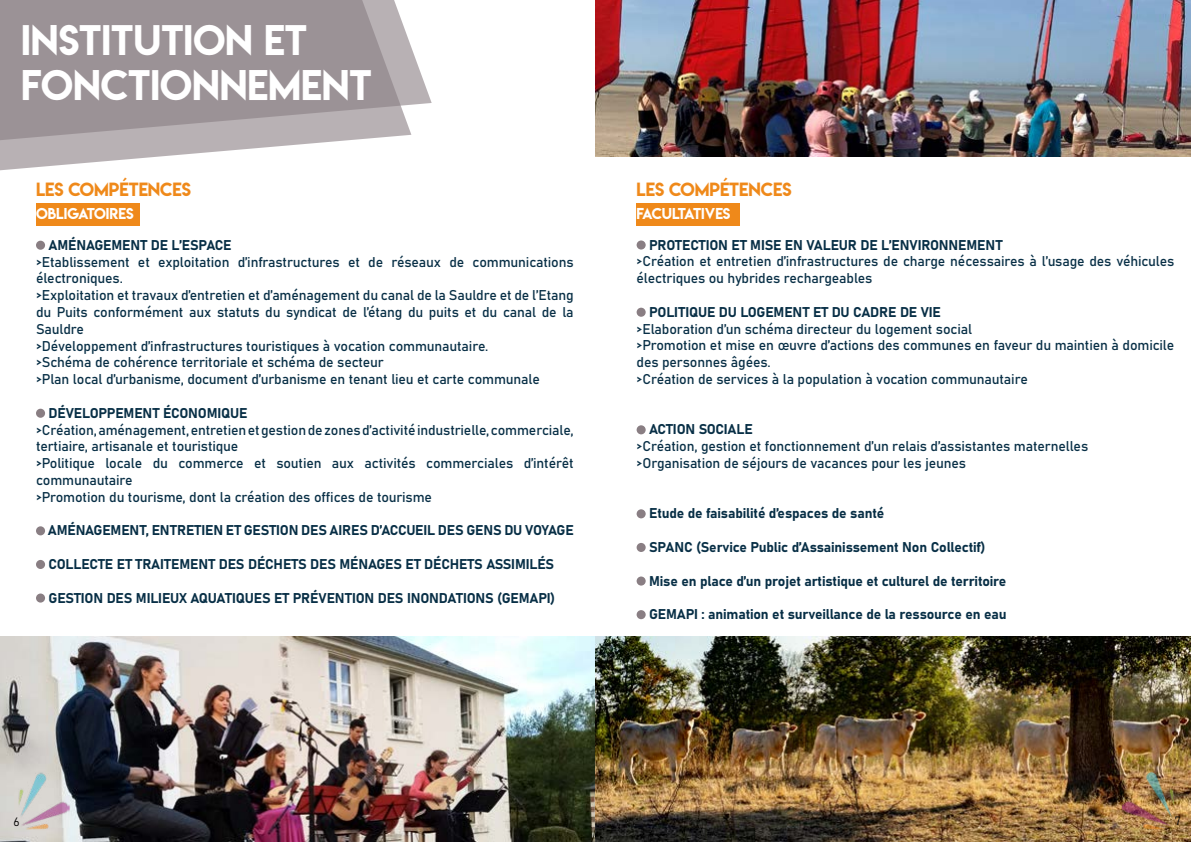
<style>
.page{position:relative;width:1191px;height:842px;background:#fff}
.page>*{position:absolute;margin:0;border:0;box-sizing:border-box;transform-origin:0 0}
.t1{font:38px/45.6px "Lemon Milk";color:#fff}
.t2{font:17px "Lemon Milk";color:#ef891a}
.t3{font:14px/16.8px "Bahnschrift";letter-spacing:-.01em;color:#082f46}
.t4{font:14px "Lemon Milk";color:#fff}
.t5{font:12px "Bahnschrift";color:#000}
</style>
<div class="page">
<img style="left:595px;top:0;width:596px;height:156px">
<img style="left:0;top:636px;width:1191px;height:206px">
<svg style="left:0;top:151px;width:222px;height:20px"></svg>
<svg style="left:0;top:0;width:432px;height:151px;background:#a69ea1"></svg>
<img style="left:18px;top:772px;width:52px;height:59px">
<div style="left:36px;top:241px;width:9px;height:9px;background:#897e83;border-radius:50%"></div>
<div style="left:36px;top:409px;width:9px;height:9px;background:#897e83;border-radius:50%"></div>
<div style="left:36px;top:526px;width:9px;height:9px;background:#897e83;border-radius:50%"></div>
<div style="left:36px;top:560px;width:9px;height:9px;background:#897e83;border-radius:50%"></div>
<div style="left:36px;top:593px;width:9px;height:10px;background:#897e83;border-radius:50%"></div>
<div style="left:636px;top:240px;width:9px;height:10px;background:#897e83;border-radius:50%"></div>
<div style="left:636px;top:308px;width:9px;height:9px;background:#897e83;border-radius:50%"></div>
<div style="left:636px;top:425px;width:9px;height:9px;background:#897e83;border-radius:50%"></div>
<div style="left:636px;top:509px;width:9px;height:9px;background:#897e83;border-radius:50%"></div>
<div style="left:636px;top:543px;width:9px;height:9px;background:#897e83;border-radius:50%"></div>
<div style="left:636px;top:576px;width:9px;height:10px;background:#897e83;border-radius:50%"></div>
<div style="left:636px;top:610px;width:9px;height:9px;background:#897e83;border-radius:50%"></div>
<img style="left:1123px;top:772px;width:51px;height:57px">
<div style="left:36px;top:203px;width:103px;height:23px;background:#ef891a"></div>
<div style="left:636px;top:203px;width:104px;height:23px;background:#ef891a"></div>
<h1 class="t1" style="left:21px;top:17px;width:352px">INSTITUTION ET<br>FONCTIONNEMENT</h1>
<p class="t2" style="left:36px;top:177px;width:156px">LES COMPÉTENCES</p>
<p class="t4" style="left:36px;top:203px;width:99px">OBLIGATOIRES</p>
<p class="t3" style="left:36px;top:235px;width:539px;text-indent:13px">AMÉNAGEMENT DE L’ESPACE<br>&gt;Etablissement et exploitation d’infrastructures et de réseaux de communications électroniques.<br>&gt;Exploitation et travaux d’entretien et d’aménagement du canal de la Sauldre et de l’Etang du Puits conformément aux statuts du syndicat de l’étang du puits et du canal de la Sauldre<br>&gt;Développement d’infrastructures touristiques à vocation communautaire.<br>&gt;Schéma de cohérence territoriale et schéma de secteur<br>&gt;Plan local d’urbanisme, document d’urbanisme en tenant lieu et carte communale</p>
<p class="t3" style="left:36px;top:403px;width:539px;text-indent:13px">DÉVELOPPEMENT ÉCONOMIQUE<br>&gt;Création, aménagement, entretien et gestion de zones d’activité industrielle, commerciale, tertiaire, artisanale et touristique<br>&gt;Politique locale du commerce et soutien aux activités commerciales d’intérêt communautaire<br>&gt;Promotion du tourisme, dont la création des offices de tourisme</p>
<p class="t3" style="left:48px;top:521px;width:527px">AMÉNAGEMENT, ENTRETIEN ET GESTION DES AIRES D’ACCUEIL DES GENS DU VOYAGE</p>
<p class="t3" style="left:49px;top:555px;width:507px">COLLECTE ET TRAITEMENT DES DÉCHETS DES MÉNAGES ET DÉCHETS ASSIMILÉS</p>
<p class="t3" style="left:49px;top:588px;width:508px">GESTION DES MILIEUX AQUATIQUES ET PRÉVENTION DES INONDATIONS (GEMAPI)</p>
<p class="t2" style="left:636px;top:177px;width:156px">LES COMPÉTENCES</p>
<p class="t4" style="left:636px;top:203px;width:95px">FACULTATIVES</p>
<p class="t3" style="left:636px;top:235px;width:539px;text-indent:13px">PROTECTION ET MISE EN VALEUR DE L’ENVIRONNEMENT<br>&gt;Création et entretien d’infrastructures de charge nécessaires à l’usage des véhicules électriques ou hybrides rechargeables</p>
<p class="t3" style="left:636px;top:302px;width:539px;text-indent:13px">POLITIQUE DU LOGEMENT ET DU CADRE DE VIE<br>&gt;Elaboration d’un schéma directeur du logement social<br>&gt;Promotion et mise en œuvre d’actions des communes en faveur du maintien à domicile des personnes âgées.<br>&gt;Création de services à la population à vocation communautaire</p>
<p class="t3" style="left:636px;top:420px;width:453px;text-indent:13px">ACTION SOCIALE<br>&gt;Création, gestion et fonctionnement d’un relais d’assistantes maternelles &gt;Organisation de séjours de vacances pour les jeunes</p>
<p class="t3" style="left:649px;top:504px;width:237px">Etude de faisabilité d’espaces de santé</p>
<p class="t3" style="left:649px;top:538px;width:338px">SPANC (Service Public d’Assainissement Non Collectif)</p>
<p class="t3" style="left:649px;top:571px;width:359px">Mise en place d’un projet artistique et culturel de territoire</p>
<p class="t3" style="left:649px;top:605px;width:359px">GEMAPI : animation et surveillance de la ressource en eau</p>
<p class="t5" style="left:13px;top:812px;width:8px">6</p>
<p class="t5" style="left:1174px;top:812px;width:8px">7</p>
</div>
